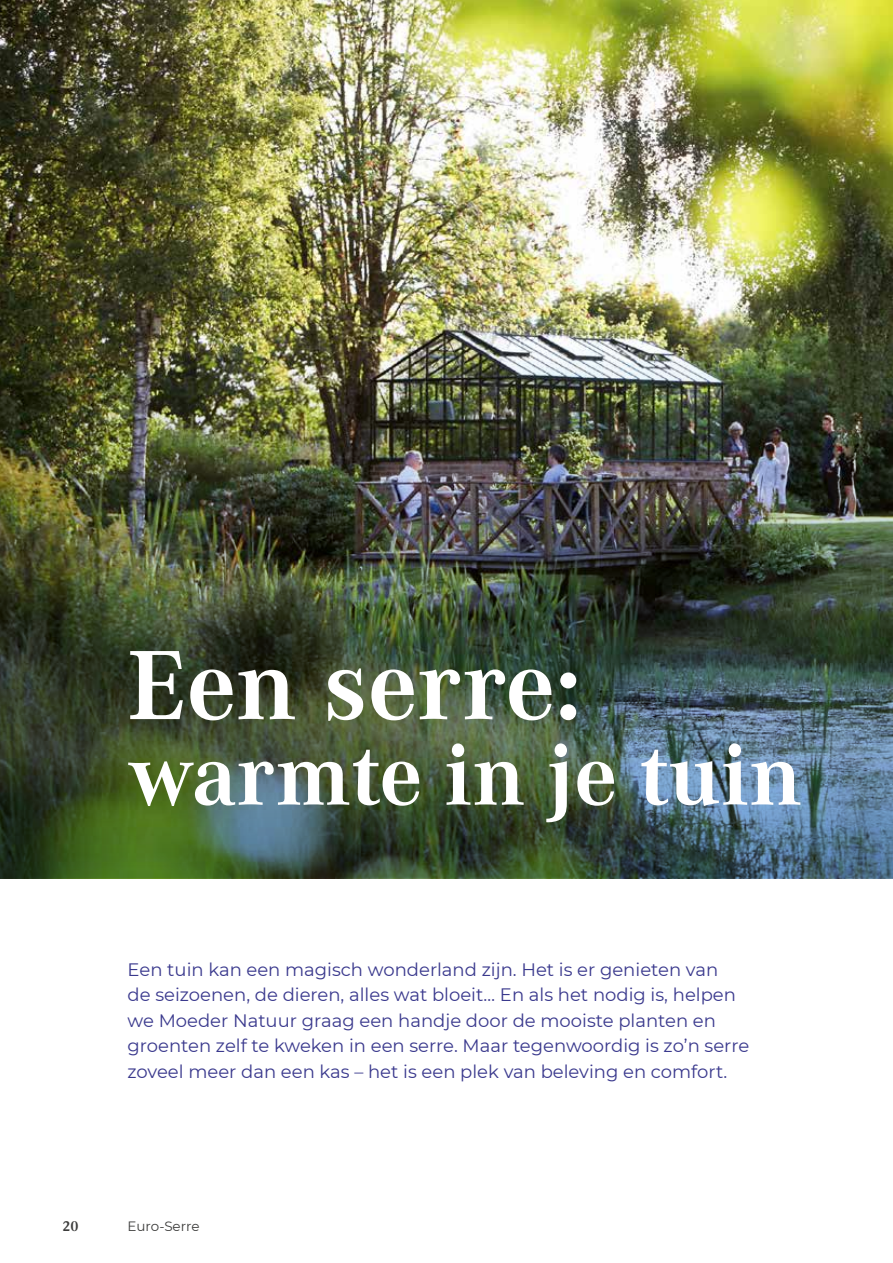
<style>
.page{position:relative;width:893px;height:1263px;background:#fff}
.page>*{position:absolute;margin:0;border:0;box-sizing:border-box;transform-origin:0 0}
.t1{font:700 102px "Corporate A";color:#fff}
.t2{font:700 88.5px "Corporate A";color:#fff}
.t3{font:18px/25.5px "Montserrat";color:#3a398d}
.t4{font:700 15px "Corporate A";color:#3c3c3b}
.t5{font:13.5px "Montserrat";letter-spacing:-.01em;color:#3c3c3b}
</style>
<div class="page">
<img style="left:0;top:0;width:893px;height:349px">
<img style="left:0;top:349px;width:893px;height:530px">
<h1 class="t1" style="left:128px;top:617px;width:455px">Een serre:</h1>
<h2 class="t2" style="left:128px;top:716px;width:676px">warmte in je tuin</h2>
<p class="t3" style="left:128px;top:956px;width:623px">Een tuin kan een magisch wonderland zijn. Het is er genieten van<br>de seizoenen, de dieren, alles wat bloeit… En als het nodig is, helpen we Moeder Natuur graag een handje door de mooiste planten en groenten zelf te kweken in een serre. Maar tegenwoordig is zo’n serre zoveel meer dan een kas – het is een plek van beleving en comfort.</p>
<p class="t4" style="left:62px;top:1216px;width:18px">20</p>
<p class="t5" style="left:128px;top:1216px;width:73px">Euro-Serre</p>
</div>
